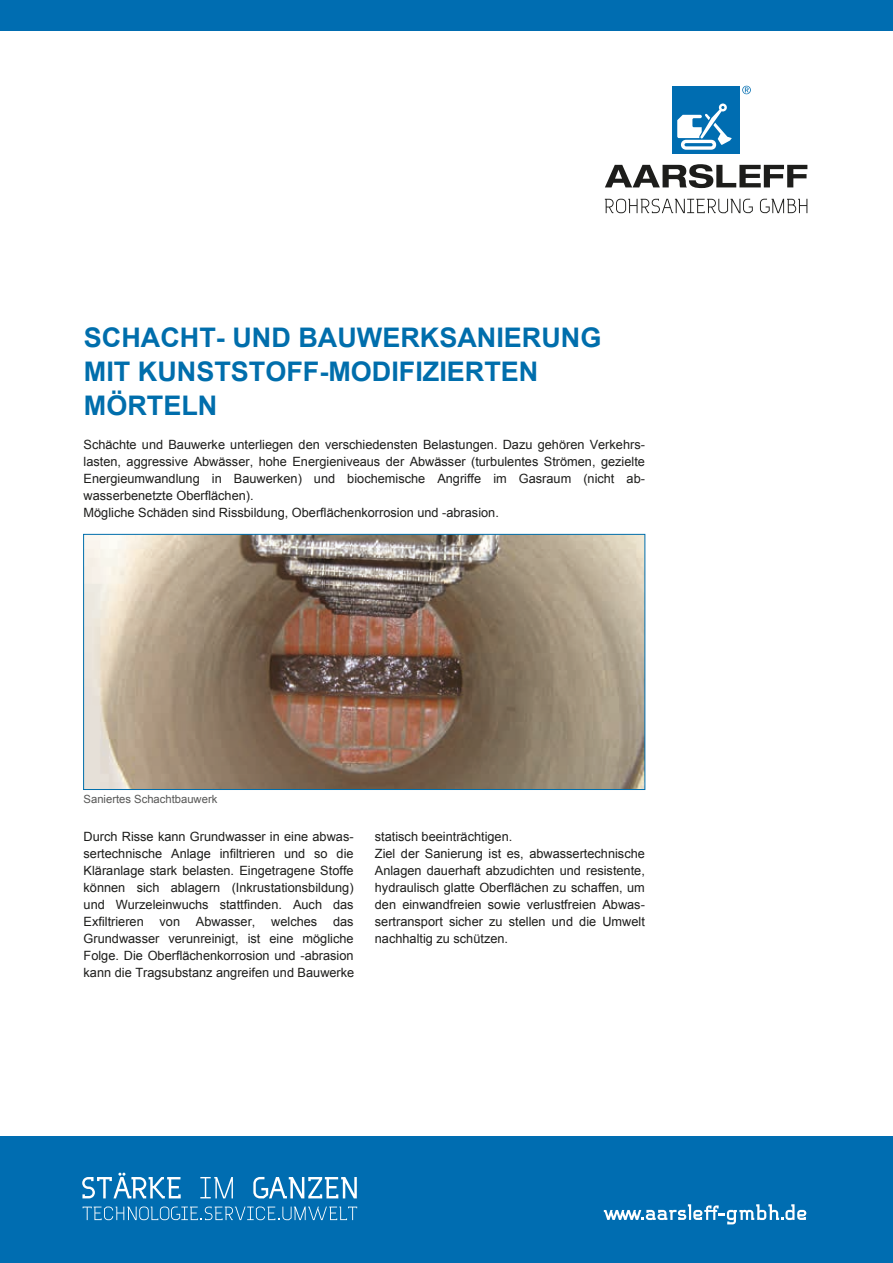
<style>
.page{position:relative;width:893px;height:1263px;background:#fff}
.page>*{position:absolute;margin:0;border:0;box-sizing:border-box;transform-origin:0 0}
.t1{font:700 27px/34px "Arial";color:#006eac}
.t2{font:12.75px/17px "Arial";color:#1d1d1b}
.t3{font:11.25px "Arial";color:#575756}
.s1{font-style:inherit}
</style>
<div class="page">
<div style="left:0;top:1136px;width:893px;height:127px;background:#006db1"></div>
<div style="left:0;top:0;width:893px;height:30px;background:#006db1"></div>
<svg style="left:605px;top:199px;width:148px;height:14px"></svg>
<svg style="left:760px;top:199px;width:47px;height:14px"></svg>
<div style="left:672px;top:86px;width:68px;height:68px;background:#006db1"></div>
<svg style="left:742px;top:86px;width:9px;height:8px"></svg>
<svg style="left:677px;top:104px;width:55px;height:46px"></svg>
<svg style="left:605px;top:164px;width:202px;height:24px"></svg>
<svg style="left:82px;top:1173px;width:99px;height:25px"></svg>
<svg style="left:200px;top:1177px;width:33px;height:21px"></svg>
<svg style="left:253px;top:1177px;width:104px;height:21px"></svg>
<svg style="left:83px;top:1206px;width:274px;height:14px"></svg>
<svg style="left:604px;top:1204px;width:202px;height:20px"></svg>
<img style="left:85px;top:536px;width:558px;height:252px">
<div style="left:83px;top:534px;width:562px;height:256px;border:1px solid #006eac"></div>
<h1 class="t1" style="left:84px;top:322px;width:519px">SCHACHT- UND BAUWERKSANIERUNG<br>MIT KUNSTSTOFF-MODIFIZIERTEN<br>MÖRTELN</h1>
<p class="t2" style="left:84px;top:437px;width:563px"><span class="s1">Schächte und Bauwerke</span> unterliegen den verschiedensten Belastungen. Dazu gehören Verkehrs&shy;lasten, aggressive Abwässer, hohe Energieniveaus der Abwässer (turbulentes Strömen, gezielte Energieumwandlung in Bauwerken) und biochemische Angriffe im Gasraum (nicht ab&shy;wasserbenetzte Oberflächen).<br>Mögliche Schäden sind Rissbildung, Oberflächenkorrosion und -abrasion.</p>
<p class="t3" style="left:84px;top:791px;width:135px">Saniertes Schachtbauwerk</p>
<p class="t2" style="left:84px;top:828px;width:272px;text-align:justify">Durch Risse kann Grundwasser in eine abwas&shy;sertechnische Anlage infiltrieren und so die Kläranlage stark belasten. Eingetragene Stoffe können sich ablagern (Inkrustationsbildung) und Wurzeleinwuchs stattfinden. Auch das Exfiltrieren von Abwasser, welches das Grundwasser verunreinigt, ist eine mögliche Folge. Die Oberflächenkorrosion und -abrasion kann die Tragsubstanz angreifen und Bauwerke</p>
<p class="t2" style="left:375px;top:828px;width:272px">statisch beeinträchtigen.<br>Ziel der Sanierung ist es, abwassertechnische Anlagen dauerhaft abzudichten und resistente, hydraulisch glatte Oberflächen zu schaffen, um den einwandfreien sowie verlustfreien Abwas&shy;sertransport sicher zu stellen und die Umwelt nachhaltig zu schützen.</p>
</div>
